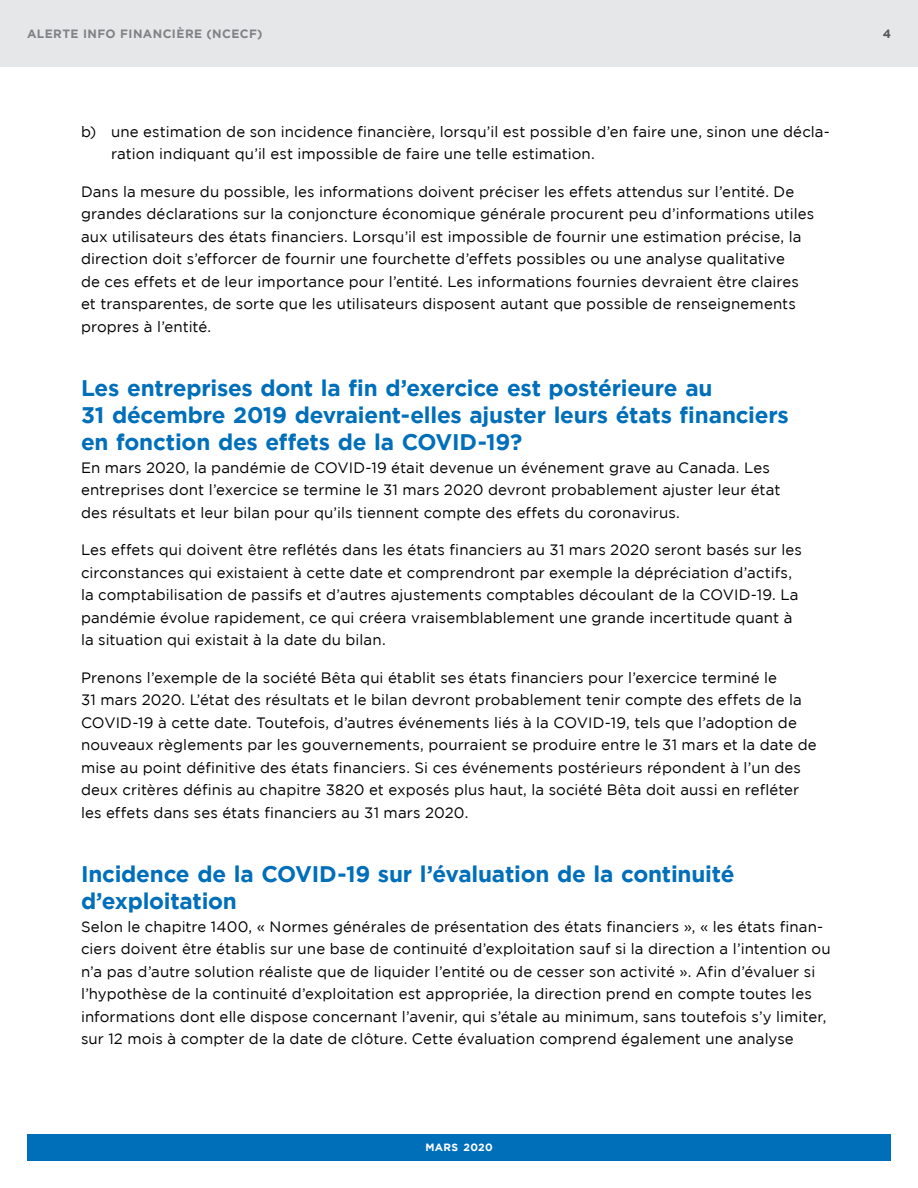
<style>
.page{position:relative;width:918px;height:1188px;background:#fff}
.page>*{position:absolute;margin:0;border:0;box-sizing:border-box;transform-origin:0 0}
.t1{font:700 22.5px/27px "Gotham";letter-spacing:-.01em;color:#006fba}
.t2{font:15px/22.5px "Gotham";letter-spacing:.005em;color:#000}
.t3{font:700 12px "Gotham";letter-spacing:.03em;color:#808285}
.t4{font:700 12px "Gotham";color:#58595b}
.t5{font:700 10.5px "Gotham";letter-spacing:.03em;color:#fff}
</style>
<div class="page">
<div style="left:27px;top:1134px;width:864px;height:27px;background:#006fba"></div>
<div style="left:0;top:0;width:918px;height:68px;background:#e6e7e8"></div>
<p class="t3" style="left:27px;top:27px;width:19px">Alerte</p>
<p class="t3" style="left:83px;top:27px;width:9px">info</p>
<p class="t3" style="left:120px;top:27px;width:9px">financi</p>
<p class="t3" style="left:176px;top:27px;width:88px">ère (NCECF)</p>
<p class="t4" style="left:883px;top:27px;width:10px">4</p>
<p class="t2" style="left:111px;top:120px;width:721px;text-indent:-30px">b) une estimation de son incidence financière, lorsqu’il est possible d’en faire une, sinon une décla&shy;ration indiquant qu’il est impossible de faire une telle estimation.</p>
<p class="t2" style="left:81px;top:180px;width:735px">Dans la mesure du possible, les informations doivent préciser les effets attendus sur l’entité. De grandes déclarations sur la conjoncture économique générale procurent peu d’informations utiles aux utilisateurs des états financiers. Lorsqu’il est impossible de fournir une estimation précise, la direction doit s’efforcer de fournir une fourchette d’effets possibles ou une analyse qualitative<br>de ces effets et de leur importance pour l’entité. Les informations fournies devraient être claires et transparentes, de sorte que les utilisateurs disposent autant que possible de renseignements propres à l’entité.</p>
<h1 class="t1" style="left:81px;top:374px;width:709px">Les entreprises dont la fin d’exercice est postérieure au<br>31 décembre 2019 devraient-elles ajuster leurs états financiers en fonction des effets de la COVID-19?</h1>
<p class="t2" style="left:81px;top:456px;width:701px">En mars 2020, la pandémie de COVID-19 était devenue un événement grave au Canada. Les entreprises dont l’exercice se termine le 31 mars 2020 devront probablement ajuster leur état des résultats et leur bilan pour qu’ils tiennent compte des effets du coronavirus.</p>
<p class="t2" style="left:81px;top:539px;width:722px">Les effets qui doivent être reflétés dans les états financiers au 31 mars 2020 seront basés sur les circonstances qui existaient à cette date et comprendront par exemple la dépréciation d’actifs, la comptabilisation de passifs et d’autres ajustements comptables découlant de la COVID-19. La pandémie évolue rapidement, ce qui créera vraisemblablement une grande incertitude quant à la situation qui existait à la date du bilan.</p>
<p class="t2" style="left:81px;top:666px;width:737px">Prenons l’exemple de la société Bêta qui établit ses états financiers pour l’exercice terminé le<br>31 mars 2020. L’état des résultats et le bilan devront probablement tenir compte des effets de la COVID-19 à cette date. Toutefois, d’autres événements liés à la COVID-19, tels que l’adoption de nouveaux règlements par les gouvernements, pourraient se produire entre le 31 mars et la date de mise au point définitive des états financiers. Si ces événements postérieurs répondent à l’un des deux critères définis au chapitre 3820 et exposés plus haut, la société Bêta doit aussi en refléter les effets dans ses états financiers au 31 mars 2020.</p>
<h1 class="t1" style="left:81px;top:860px;width:655px">Incidence de la COVID-19 sur l’évaluation de la continuité d’exploitation</h1>
<p class="t2" style="left:81px;top:915px;width:751px">Selon le chapitre 1400, « Normes générales de présentation des états financiers », « les états finan&shy;ciers doivent être établis sur une base de continuité d’exploitation sauf si la direction a l’intention ou n’a pas d’autre solution réaliste que de liquider l’entité ou de cesser son activité ». Afin d’évaluer si l’hypothèse de la continuité d’exploitation est appropriée, la direction prend en compte toutes les informations dont elle dispose concernant l’avenir, qui s’étale au minimum, sans toutefois s’y limiter, sur 12 mois à compter de la date de clôture. Cette évaluation comprend également une analyse</p>
<p class="t5" style="left:425px;top:1142px;width:69px">Mars 2020</p>
</div>
